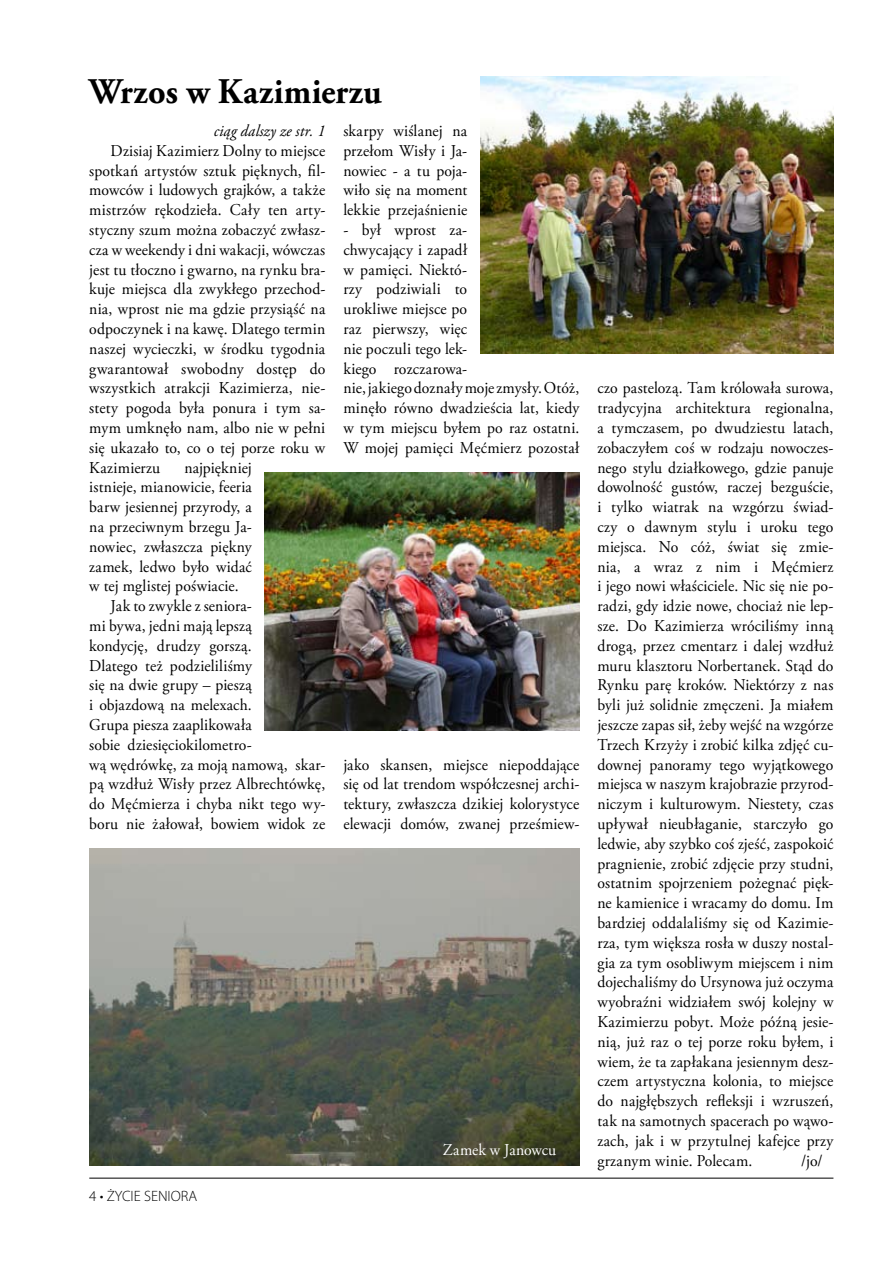
<style>
.page{position:relative;width:893px;height:1263px;background:#fff}
.page>*{position:absolute;margin:0;border:0;box-sizing:border-box;transform-origin:0 0}
.t1{font:700 36px "Adobe Garamond Pro";letter-spacing:.01em;color:#000;scale:.95 1}
.t2{font:16.5px/19.8px "Adobe Garamond Pro";letter-spacing:.01em;color:#000;text-align:justify;scale:.95 1}
.t3{font:italic 16.5px "Adobe Garamond Pro";letter-spacing:.01em;color:#000;scale:.95 1}
.t4{font:16.5px "Adobe Garamond Pro";letter-spacing:-.005em;color:#fff;scale:.95 1}
.t5{font:300 15px "Myriad Pro";color:#000}
</style>
<div class="page">
<hr style="left:89px;top:1178px;width:744px;height:1px;background:#000">
<img style="left:89px;top:849px;width:490px;height:317px">
<img style="left:480px;top:77px;width:353px;height:277px">
<img style="left:265px;top:473px;width:314px;height:257px">
<h1 class="t1" style="left:89px;top:70px;width:309px">Wrzos w Kazimierzu</h1>
<p class="t3" style="left:214px;top:121px;width:119px">ciąg dalszy ze str. 1</p>
<p class="t2" style="left:343px;top:121px;width:132px">skarpy wiślanej na przełom Wisły i Ja&shy;nowiec - a tu poja&shy;wiło się na moment lekkie przejaśnienie</p>
<p class="t2" style="left:343px;top:220px;width:250px;text-align:left">- był wprost za-<br>chwycający i zapadł<br>w pamięci. Niektó-<br>rzy podziwiali to<br>urokliwe miejsce po<br>raz pierwszy, więc<br>nie poczuli tego lek-<br>kiego rozczarowa-<br>nie, jakiego doznały moje zmysły. Otóż, minęło równo dwadzieścia lat, kiedy w tym miejscu byłem po raz ostatni.<br>W mojej pamięci Męćmierz pozostał</p>
<p class="t2" style="left:89px;top:141px;width:250px;text-indent:21px">Dzisiaj Kazimierz Dolny to miejsce spotkań artystów sztuk pięknych, fil&shy;mowców i ludowych grajków, a także mistrzów rękodzieła. Cały ten arty&shy;styczny szum można zobaczyć zwłasz&shy;cza w weekendy i dni wakacji, wówczas jest tu tłoczno i gwarno, na rynku bra&shy;kuje miejsca dla zwykłego przechod&shy;nia, wprost nie ma gdzie przysiąść na odpoczynek i na kawę. Dlatego termin naszej wycieczki, w środku tygodnia gwarantował swobodny dostęp do wszystkich atrakcji Kazimierza, nie&shy;stety pogoda była ponura i tym sa&shy;mym umknęło nam, albo nie w pełni się ukazało to, co o tej porze roku w Kazimierzu</p>
<p class="t2" style="left:184px;top:458px;width:72px">najpiękniej</p>
<p class="t2" style="left:89px;top:478px;width:173px">istnieje, mianowicie, feeria</p>
<p class="t2" style="left:89px;top:498px;width:173px">barw jesiennej przyrody, a</p>
<p class="t2" style="left:89px;top:517px;width:173px">na przeciwnym brzegu Ja-</p>
<p class="t2" style="left:89px;top:537px;width:173px">nowiec, zwłaszcza piękny</p>
<p class="t2" style="left:89px;top:557px;width:173px">zamek, ledwo było widać</p>
<p class="t2" style="left:89px;top:577px;width:159px">w tej mglistej poświacie.</p>
<p class="t2" style="left:111px;top:597px;width:150px">Jak to zwykle z seniora-</p>
<p class="t2" style="left:89px;top:616px;width:173px">mi bywa, jedni mają lepszą</p>
<p class="t2" style="left:89px;top:636px;width:173px">kondycję, drudzy gorszą.</p>
<p class="t2" style="left:89px;top:656px;width:173px">Dlatego też podzieliliśmy</p>
<p class="t2" style="left:89px;top:676px;width:173px">się na dwie grupy – pieszą</p>
<p class="t2" style="left:89px;top:696px;width:173px">i objazdową na melexach.</p>
<p class="t2" style="left:89px;top:715px;width:173px">Grupa piesza zaaplikowała</p>
<p class="t2" style="left:89px;top:735px;width:173px">sobie dziesięciokilometro-</p>
<p class="t2" style="left:89px;top:755px;width:250px">wą wędrówkę, za moją namową, skar-</p>
<p class="t2" style="left:89px;top:775px;width:250px">pą wzdłuż Wisły przez Albrechtówkę,</p>
<p class="t2" style="left:89px;top:795px;width:250px">do Męćmierza i chyba nikt tego wy-</p>
<p class="t2" style="left:89px;top:814px;width:250px">boru nie żałował, bowiem widok ze</p>
<p class="t2" style="left:343px;top:755px;width:250px">jako skansen, miejsce niepoddające się od lat trendom współczesnej archi&shy;tektury, zwłaszcza dzikiej kolorystyce elewacji domów, zwanej prześmiew-</p>
<p class="t5" style="left:100px;top:1186px;width:99px">• ŻYCIE SENIORA</p>
<p class="t4" style="left:443px;top:1140px;width:121px">Zamek w Janowcu</p>
<p class="t2" style="left:597px;top:379px;width:250px">czo pastelozą. Tam królowała surowa, tradycyjna architektura regionalna, a tymczasem, po dwudziestu latach, zobaczyłem coś w rodzaju nowoczes&shy;nego stylu działkowego, gdzie panuje dowolność gustów, raczej bezguście, i tylko wiatrak na wzgórzu świad&shy;czy o dawnym stylu i uroku tego miejsca. No cóż, świat się zmie&shy;nia, a wraz z nim i Męćmierz i jego nowi właściciele. Nic się nie po&shy;radzi, gdy idzie nowe, chociaż nie lep&shy;sze. Do Kazimierza wróciliśmy inną drogą, przez cmentarz i dalej wzdłuż muru klasztoru Norbertanek. Stąd do Rynku parę kroków. Niektórzy z nas byli już solidnie zmęczeni. Ja miałem jeszcze zapas sił, żeby wejść na wzgórze Trzech Krzyży i zrobić kilka zdjęć cu&shy;downej panoramy tego wyjątkowego miejsca w naszym krajobrazie przyrod&shy;niczym i kulturowym. Niestety, czas upływał nieubłaganie, starczyło go ledwie, aby szybko coś zjeść, zaspokoić pragnienie, zrobić zdjęcie przy studni, ostatnim spojrzeniem pożegnać pięk&shy;ne kamienice i wracamy do domu. Im bardziej oddalaliśmy się od Kazimie&shy;rza, tym większa rosła w duszy nostal&shy;gia za tym osobliwym miejscem i nim dojechaliśmy do Ursynowa już oczyma wyobraźni widziałem swój kolejny w Kazimierzu pobyt. Może późną jesie&shy;nią, już raz o tej porze roku byłem, i wiem, że ta zapłakana jesiennym desz&shy;czem artystyczna kolonia, to miejsce do najgłębszych refleksji i wzruszeń, tak na samotnych spacerach po wąwo&shy;zach, jak i w przytulnej kafejce przy grzanym winie. Polecam.</p>
<p class="t2" style="left:801px;top:1151px;width:24px">/jo/</p>
</div>
